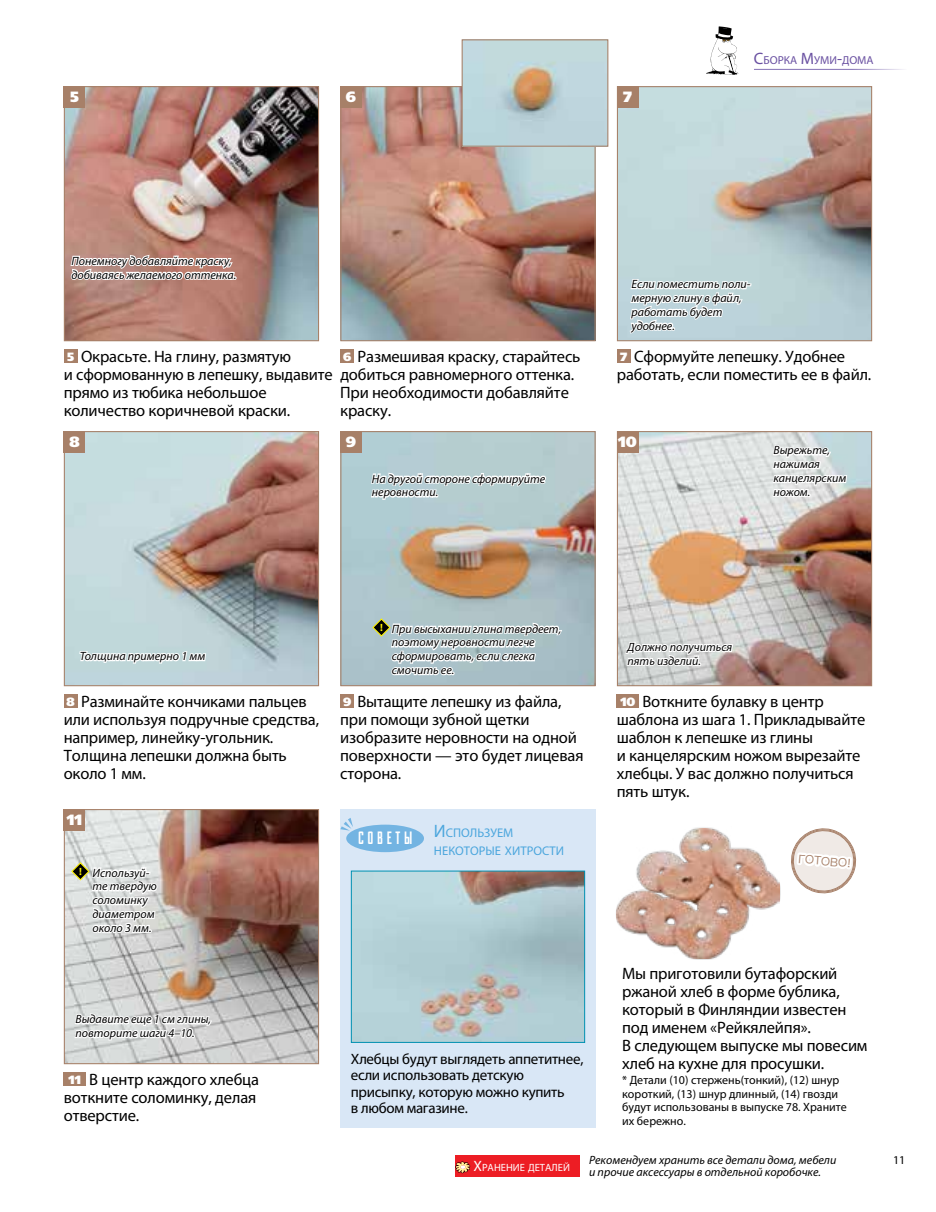
<style>
.page{position:relative;width:936px;height:1212px;background:#fff}
.page>*{position:absolute;margin:0;border:0;box-sizing:border-box;transform-origin:0 0}
.t1{font:17.85px "AA Duke Fill";letter-spacing:.2em;color:#fff}
.t2{font:16.5px/18px "Myriad Pro";letter-spacing:-.01em;color:#000}
.t3{font:15px/16.5px "Myriad Pro";letter-spacing:-.02em;color:#000}
.t4{font:14.85px "AG Foreigner Ultra Black C";color:#fff}
.t5{font:12.6px/18px "Myriad Pro";color:#4ba6dd}
.t6{font:italic 12px/13.8px "Myriad Pro";color:#000}
.t7{font:12px/13.5px "Myriad Pro";color:#000}
.t8{font:11.7px "Ping Fang TC";color:#a78068}
.t9{font:11.55px "Myriad Pro";color:#6950a1}
.t10{font:10.5px "Myriad Pro";color:#fff}
.t11{font:700 10.5px "Myriad Pro";color:#fff200}
.s1{font-size:16.5px}
.s2{font-family:"AG Foreigner Ultra Black C";font-size:12px;color:#fff}
.s3{font-size:18px}
.s4{font-size:15px}
</style>
<div class="page">
<hr style="left:754px;top:69px;width:153px;height:1px;background:#8b79b8">
<svg style="left:706px;top:26px;width:32px;height:49px"></svg>
<div style="left:455px;top:1155px;width:124px;height:21px;background:#ed1d24"></div>
<svg style="left:455px;top:1161px;width:16px;height:13px"></svg>
<img style="left:66px;top:811px;width:251px;height:251px">
<div style="left:64px;top:809px;width:255px;height:255px;border:1px solid #a78068"></div>
<div style="left:64px;top:809px;width:21px;height:21px;background:#a78068"></div>
<div style="left:64px;top:1072px;width:22px;height:14px;background:#a78068"></div>
<svg style="left:791px;top:828px;width:66px;height:66px"></svg>
<img style="left:342px;top:88px;width:251px;height:251px">
<div style="left:340px;top:86px;width:255px;height:255px;border:1px solid #a78068"></div>
<img style="left:463px;top:41px;width:143px;height:104px">
<div style="left:461px;top:39px;width:147px;height:108px;border:1px solid #a78068"></div>
<div style="left:340px;top:86px;width:21px;height:21px;background:#a78068"></div>
<div style="left:340px;top:349px;width:14px;height:14px;background:#a78068"></div>
<img style="left:619px;top:433px;width:251px;height:251px">
<div style="left:617px;top:431px;width:255px;height:255px;border:1px solid #a78068"></div>
<div style="left:617px;top:431px;width:21px;height:21px;background:#a78068"></div>
<div style="left:617px;top:694px;width:22px;height:14px;background:#a78068"></div>
<div style="left:340px;top:809px;width:255px;height:319px;background:#d9e7f6"></div>
<img style="left:353px;top:873px;width:230px;height:168px">
<div style="left:351px;top:871px;width:234px;height:172px;border:1px solid #0091b2"></div>
<div style="left:615px;top:826px;width:166px;height:134px;background:#000;opacity:.26"></div>
<img style="left:617px;top:828px;width:162px;height:130px">
<img style="left:66px;top:88px;width:251px;height:251px">
<div style="left:64px;top:86px;width:255px;height:255px;border:1px solid #a78068"></div>
<div style="left:64px;top:86px;width:21px;height:21px;background:#a78068"></div>
<div style="left:64px;top:349px;width:14px;height:14px;background:#a78068"></div>
<svg style="left:69px;top:238px;width:168px;height:61px"></svg>
<img style="left:619px;top:88px;width:251px;height:251px">
<div style="left:617px;top:86px;width:255px;height:255px;border:1px solid #a78068"></div>
<div style="left:617px;top:86px;width:21px;height:21px;background:#a78068"></div>
<div style="left:617px;top:349px;width:13px;height:14px;background:#a78068"></div>
<svg style="left:628px;top:262px;width:123px;height:77px"></svg>
<img style="left:66px;top:433px;width:251px;height:251px">
<div style="left:64px;top:431px;width:255px;height:255px;border:1px solid #a78068"></div>
<div style="left:64px;top:431px;width:21px;height:21px;background:#a78068"></div>
<div style="left:64px;top:694px;width:14px;height:14px;background:#a78068"></div>
<svg style="left:78px;top:634px;width:129px;height:47px"></svg>
<svg style="left:771px;top:431px;width:77px;height:73px"></svg>
<svg style="left:624px;top:624px;width:110px;height:61px"></svg>
<svg style="left:73px;top:996px;width:141px;height:61px"></svg>
<img style="left:342px;top:433px;width:251px;height:251px">
<div style="left:340px;top:431px;width:255px;height:255px;border:1px solid #a78068"></div>
<div style="left:340px;top:431px;width:21px;height:21px;background:#a78068"></div>
<div style="left:340px;top:694px;width:14px;height:14px;background:#a78068"></div>
<svg style="left:369px;top:456px;width:178px;height:61px"></svg>
<svg style="left:371px;top:606px;width:193px;height:81px"></svg>
<svg style="left:70px;top:850px;width:88px;height:90px"></svg>
<div style="left:346px;top:825px;width:78px;height:27px;background:#73b4e2;border-radius:50%"></div>
<svg style="left:340px;top:818px;width:13px;height:13px"></svg>
<p class="t4" style="left:70px;top:88px;width:10px">5</p>
<p class="t4" style="left:346px;top:88px;width:12px">6</p>
<p class="t4" style="left:623px;top:88px;width:10px">7</p>
<p class="t9" style="left:754px;top:53px;width:121px"><span class="s1">С</span>борка <span class="s1">М</span>уми<span class="s1">-</span>дома</p>
<p class="t6" style="left:71px;top:254px;width:166px">Понемногу добавляйте краску, добиваясь желаемого оттенка.</p>
<p class="t2" style="left:64px;top:347px;width:270px"><span class="s2">5</span> Окрасьте. На глину, размятую<br>и сформованную в лепешку, выдавите прямо из тюбика небольшое количество коричневой краски.</p>
<p class="t4" style="left:69px;top:433px;width:12px">8</p>
<p class="t2" style="left:340px;top:347px;width:242px"><span class="s2">6</span> Размешивая краску, старайтесь добиться равномерного оттенка.<br>При необходимости добавляйте краску.</p>
<p class="t4" style="left:346px;top:433px;width:12px">9</p>
<p class="t6" style="left:372px;top:471px;width:175px">На другой стороне сформируйте неровности.</p>
<p class="t6" style="left:631px;top:277px;width:121px">Если поместить поли&shy;мерную глину в файл, работать будет удобнее.</p>
<p class="t2" style="left:616px;top:347px;width:256px"><span class="s2">7</span> Сформуйте лепешку. Удобнее работать, если поместить ее в файл.</p>
<p class="t4" style="left:618px;top:433px;width:20px">10</p>
<p class="t6" style="left:773px;top:443px;width:75px">Вырежьте, нажимая канцелярским ножом.</p>
<p class="t6" style="left:80px;top:649px;width:127px">Толщина примерно 1 мм</p>
<p class="t2" style="left:64px;top:692px;width:257px"><span class="s2">8</span> Разминайте кончиками пальцев или используя подручные средства, например, линейку-угольник.<br>Толщина лепешки должна быть около 1 мм.</p>
<p class="t4" style="left:67px;top:811px;width:17px">11</p>
<p class="t11" style="left:79px;top:864px;width:4px">!</p>
<p class="t6" style="left:92px;top:865px;width:66px">Используй&shy;те твердую соломинку диаметром около 3 мм.</p>
<p class="t6" style="left:75px;top:1012px;width:137px">Выдавите еще 1 см глины, повторите шаги 4–10.</p>
<p class="t2" style="left:64px;top:1070px;width:197px"><span class="s2">11</span> В центр каждого хлебца воткните соломинку, делая отверстие.</p>
<p class="t11" style="left:380px;top:621px;width:4px">!</p>
<p class="t6" style="left:392px;top:621px;width:171px">При высыхании глина твердеет, поэтому неровности легче сформировать, если слегка смочить ее.</p>
<p class="t2" style="left:340px;top:692px;width:245px"><span class="s2">9</span> Вытащите лепешку из файла, при помощи зубной щетки изобразите неровности на одной поверхности — это будет лицевая сторона.</p>
<p class="t1" style="left:358px;top:827px;width:55px">СОВЕТЫ</p>
<p class="t5" style="left:434px;top:823px;width:131px"><span class="s3">И</span> спользуем некоторые хитрости</p>
<p class="t6" style="left:627px;top:640px;width:106px">Должно получиться пять изделий.</p>
<p class="t2" style="left:616px;top:692px;width:250px"><span class="s2">10</span> Воткните булавку в центр шаблона из шага 1. Прикладывайте шаблон к лепешке из глины<br>и канцелярским ножом вырезайте хлебцы. У вас должно получиться пять штук.</p>
<p class="t8" style="left:799px;top:851px;width:54px;rotate:5deg">ГОТОВО!</p>
<p class="t3" style="left:351px;top:1050px;width:234px">Хлебцы будут выглядеть аппетитнее, если использовать детскую присыпку, которую можно купить<br>в любом магазине.</p>
<p class="t2" style="left:622px;top:964px;width:247px">Мы приготовили бутафорский ржаной хлеб в форме бублика, который в Финляндии известен под именем «Рейкялейпя».<br>В следующем выпуске мы повесим хлеб на кухне для просушки.</p>
<p class="t7" style="left:622px;top:1073px;width:226px">* Детали (10) стержень(тонкий), (12) шнур короткий, (13) шнур длинный, (14) гвозди будут использованы в выпуске 78. Храните их бережно.</p>
<p class="t10" style="left:473px;top:1161px;width:98px"><span class="s4">Х</span>ранение деталей</p>
<p class="t6" style="left:589px;top:1153px;width:249px;line-height:12px">Рекомендуем хранить все детали дома, мебели и прочие аксессуары в отдельной коробочке.</p>
<p class="t7" style="left:893px;top:1153px;width:14px">11</p>
</div>
